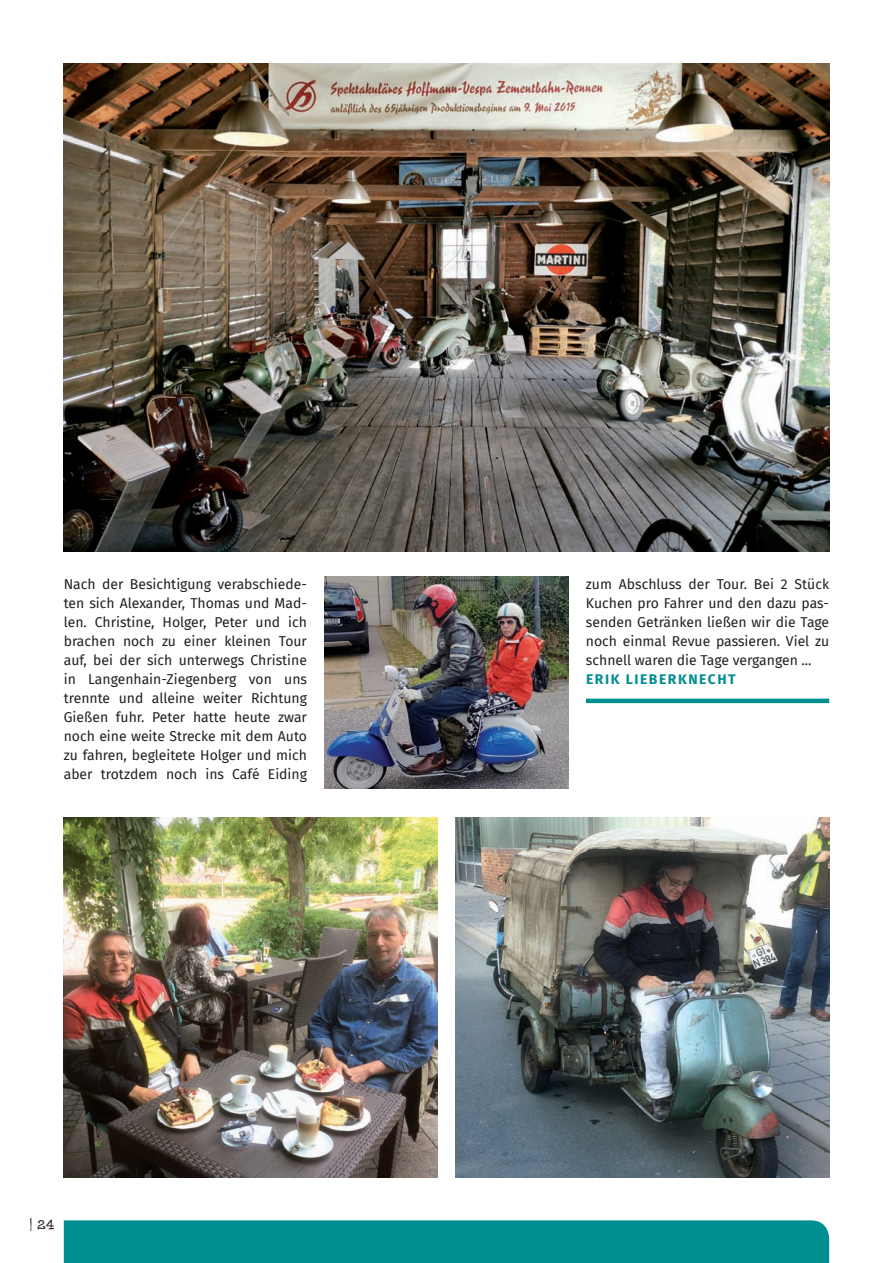
<style>
.page{position:relative;width:893px;height:1263px;background:#fff}
.page>*{position:absolute;margin:0;border:0;box-sizing:border-box;transform-origin:0 0}
.t1{font:13.95px/18.9px "Fira Sans";color:#231f20;text-align:justify}
.t2{font:700 13.95px "Fira Sans";letter-spacing:.11em;color:#008e91}
.t3{font:13.5px "Quattro Tempi Solid";color:#231f20}
</style>
<div class="page">
<img style="left:64px;top:818px;width:374px;height:360px">
<img style="left:455px;top:818px;width:374px;height:360px">
<img style="left:325px;top:576px;width:243px;height:213px">
<img style="left:64px;top:64px;width:765px;height:487px">
<hr style="left:586px;top:699px;width:243px;height:4px;background:#008e91">
<div style="left:64px;top:1220px;width:765px;height:43px;background:#008e91"></div>
<p class="t1" style="left:64px;top:574px;width:245px">Nach der Besichtigung verabschiede&shy;ten sich Alexander, Thomas und Mad&shy;len. Christine, Holger, Peter und ich brachen noch zu einer kleinen Tour auf, bei der sich unterwegs Christine in Langenhain-Ziegenberg von uns trennte und alleine weiter Richtung Gießen fuhr. Peter hatte heute zwar noch eine weite Strecke mit dem Auto zu fahren, begleitete Holger und mich aber trotzdem noch ins Café Eiding</p>
<p class="t1" style="left:586px;top:574px;width:245px">zum Abschluss der Tour. Bei 2 Stück Kuchen pro Fahrer und den dazu pas&shy;senden Getränken ließen wir die Tage noch einmal Revue passieren. Viel zu schnell waren die Tage vergangen ...</p>
<p class="t2" style="left:586px;top:667px;width:151px">ERIK LIEBERKNECHT</p>
<p class="t3" style="left:29px;top:1217px;width:27px">| 24</p>
</div>
